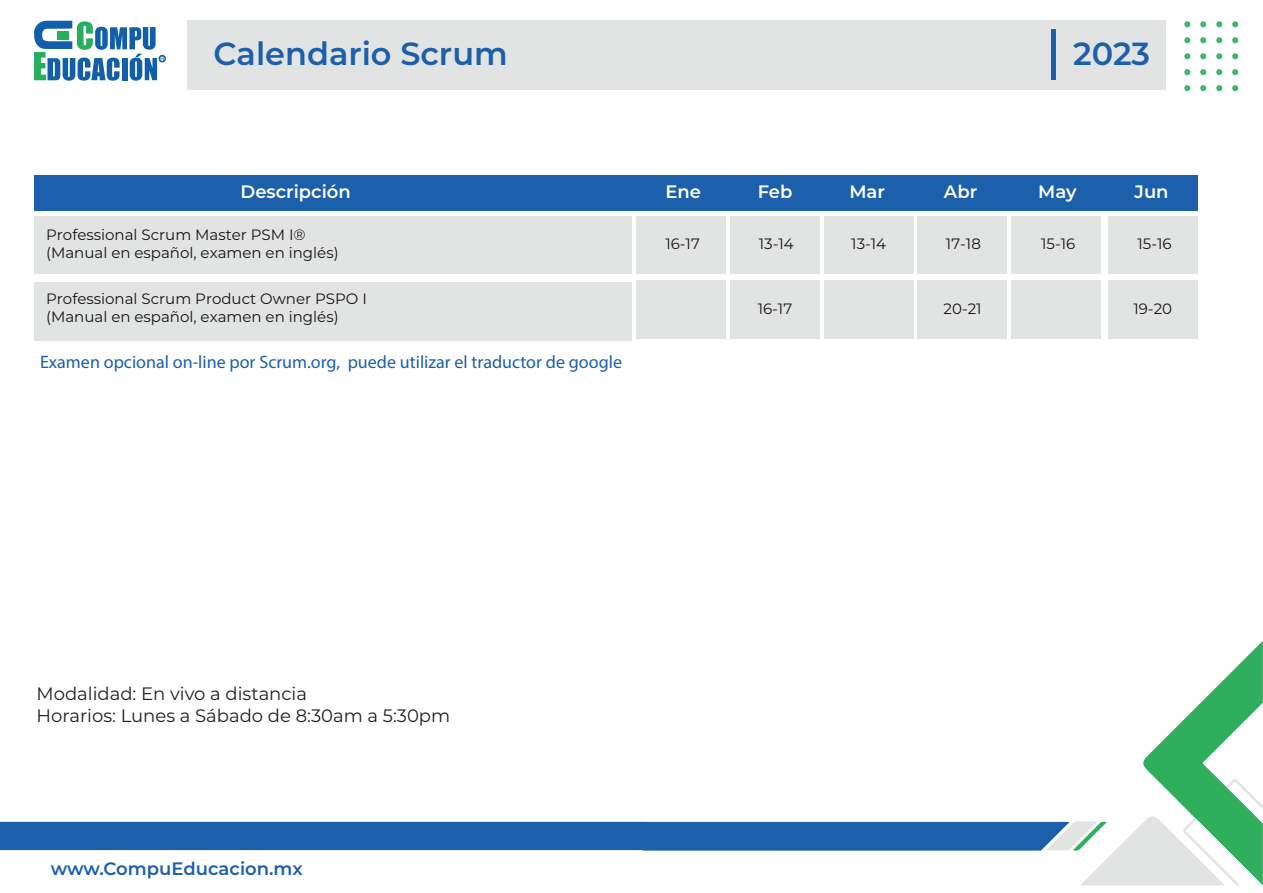
<style>
.page{position:relative;width:1263px;height:893px;background:#fff}
.page>*{position:absolute;margin:0;border:0;box-sizing:border-box;transform-origin:0 0}
.t1{font:600 31.95px "Montserrat";color:#1c5faa}
.t2{font:18px "Myriad Pro";color:#1c5faa}
.t3{font:18px/21.6px "Montserrat";color:#231f20}
.t4{font:600 18px "Montserrat";color:#fff}
.t5{font:600 18px "Montserrat";color:#1c5faa}
.t6{font:15px/18px "Montserrat";color:#171419}
</style>
<div class="page">
<div style="left:187px;top:21px;width:978px;height:69px;background:#e2e3e3"></div>
<svg style="left:34px;top:20px;width:132px;height:61px"></svg>
<svg style="left:1184px;top:21px;width:54px;height:70px"></svg>
<hr style="left:1052px;top:29px;width:4px;height:51px;background:#1c5faa">
<div style="left:34px;top:175px;width:1163px;height:36px;background:#1c5faa"></div>
<div style="left:636px;top:216px;width:90px;height:57px;background:#e2e3e3"></div>
<div style="left:730px;top:216px;width:89px;height:57px;background:#e2e3e3"></div>
<div style="left:824px;top:216px;width:90px;height:57px;background:#e2e3e3"></div>
<div style="left:917px;top:216px;width:90px;height:57px;background:#e2e3e3"></div>
<div style="left:1011px;top:216px;width:90px;height:57px;background:#e2e3e3"></div>
<div style="left:1108px;top:216px;width:89px;height:57px;background:#e2e3e3"></div>
<div style="left:34px;top:217px;width:597px;height:57px;background:#e2e3e3"></div>
<div style="left:636px;top:280px;width:90px;height:58px;background:#e2e3e3"></div>
<div style="left:730px;top:280px;width:89px;height:58px;background:#e2e3e3"></div>
<div style="left:824px;top:280px;width:90px;height:58px;background:#e2e3e3"></div>
<div style="left:917px;top:280px;width:90px;height:58px;background:#e2e3e3"></div>
<div style="left:1011px;top:280px;width:90px;height:58px;background:#e2e3e3"></div>
<div style="left:1108px;top:280px;width:90px;height:58px;background:#e2e3e3"></div>
<div style="left:34px;top:282px;width:597px;height:58px;background:#e2e3e3"></div>
<svg style="left:0;top:641px;width:1263px;height:244px"></svg>
<h1 class="t1" style="left:214px;top:31px;width:296px">Calendario Scrum</h1>
<h1 class="t1" style="left:1073px;top:31px;width:78px">2023</h1>
<p class="t4" style="left:240px;top:179px;width:112px">Descripción</p>
<p class="t4" style="left:665px;top:179px;width:37px">Ene</p>
<p class="t4" style="left:758px;top:179px;width:36px">Feb</p>
<p class="t4" style="left:849px;top:179px;width:37px">Mar</p>
<p class="t4" style="left:944px;top:179px;width:35px">Abr</p>
<p class="t4" style="left:1038px;top:179px;width:40px">May</p>
<p class="t4" style="left:1134px;top:179px;width:36px">Jun</p>
<p class="t6" style="left:46px;top:225px;width:294px">Professional Scrum Master PSM I® (Manual en español, examen en inglés)</p>
<p class="t6" style="left:665px;top:234px;width:36px">16-17</p>
<p class="t6" style="left:759px;top:234px;width:36px">13-14</p>
<p class="t6" style="left:851px;top:234px;width:36px">13-14</p>
<p class="t6" style="left:946px;top:234px;width:36px">17-18</p>
<p class="t6" style="left:1041px;top:234px;width:36px">15-16</p>
<p class="t6" style="left:1137px;top:234px;width:36px">15-16</p>
<p class="t6" style="left:46px;top:289px;width:322px">Professional Scrum Product Owner PSPO I (Manual en español, examen en inglés)</p>
<p class="t6" style="left:758px;top:299px;width:36px">16-17</p>
<p class="t6" style="left:943px;top:299px;width:40px">20-21</p>
<p class="t6" style="left:1133px;top:299px;width:40px">19-20</p>
<p class="t2" style="left:40px;top:351px;width:583px">Examen opcional on-line por Scrum.org, puede utilizar el traductor de google</p>
<p class="t3" style="left:37px;top:682px;width:415px">Modalidad: En vivo a distancia<br>Horarios: Lunes a Sábado de 8:30am a 5:30pm</p>
<p class="t5" style="left:51px;top:856px;width:253px">www.CompuEducacion.mx</p>
</div>
